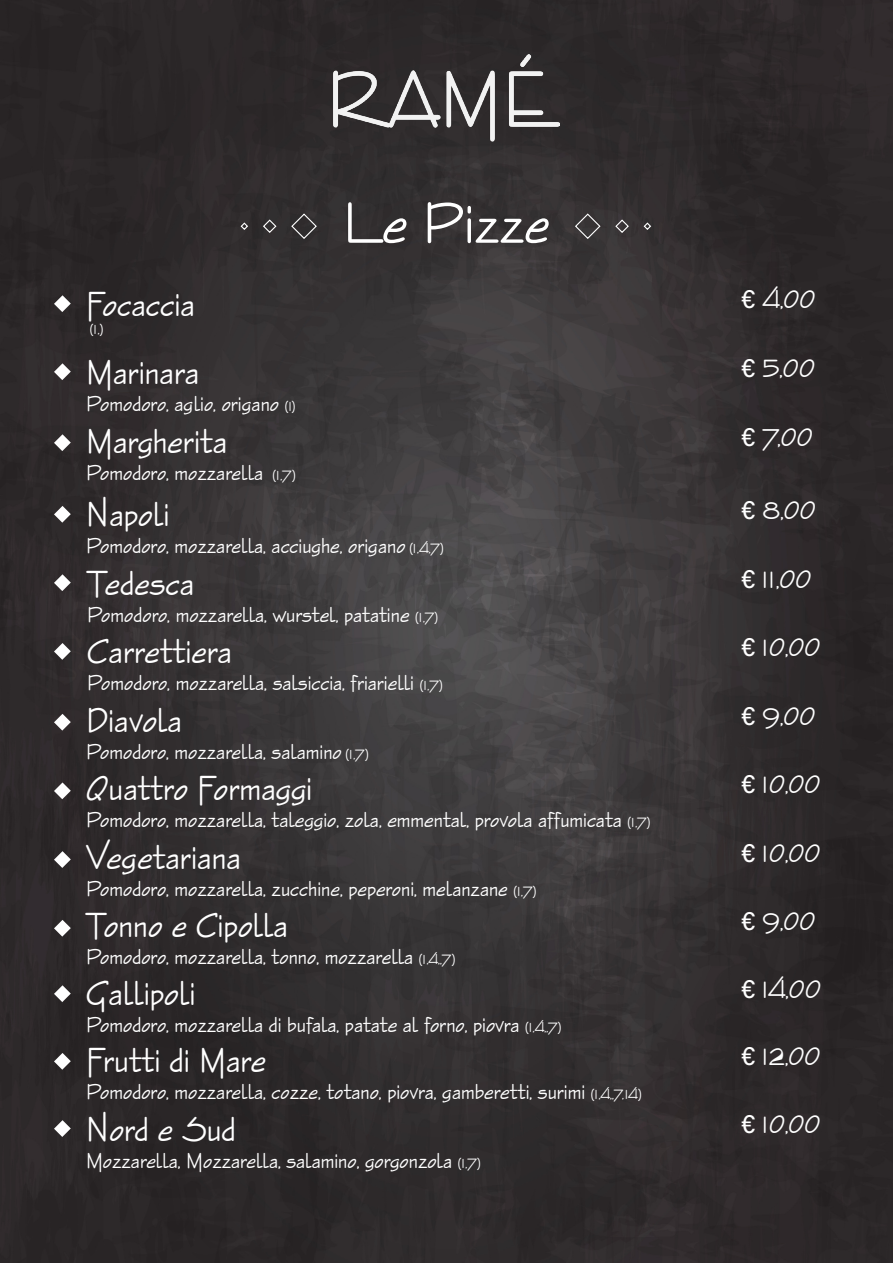
<style>
.page{position:relative;width:893px;height:1263px;background:#fff}
.page>*{position:absolute;margin:0;border:0;box-sizing:border-box;transform-origin:0 0}
.t1{font:60px "Enviro";color:#fff}
.t2{font:36px "Enviro";color:#fff}
.t3{font:27px "Enviro";color:#fff}
.t4{font:22.5px "Enviro";color:#fff}
.t5{font:15px "Enviro";color:#fff}
.s1{font-size:15px}
.s2{font-family:"Acumin Variable Concept"}
</style>
<div class="page">
<img style="left:0;top:0;width:893px;height:1263px">
<img style="left:333px;top:54px;width:226px;height:105px">
<svg style="left:290px;top:213px;width:28px;height:27px"></svg>
<svg style="left:262px;top:219px;width:15px;height:15px"></svg>
<svg style="left:240px;top:222px;width:9px;height:9px"></svg>
<svg style="left:574px;top:213px;width:27px;height:27px"></svg>
<svg style="left:614px;top:219px;width:16px;height:15px"></svg>
<svg style="left:643px;top:222px;width:9px;height:9px"></svg>
<svg style="left:54px;top:295px;width:17px;height:17px"></svg>
<svg style="left:54px;top:363px;width:17px;height:17px"></svg>
<svg style="left:54px;top:434px;width:17px;height:17px"></svg>
<svg style="left:54px;top:506px;width:17px;height:17px"></svg>
<svg style="left:54px;top:574px;width:17px;height:17px"></svg>
<svg style="left:54px;top:643px;width:17px;height:17px"></svg>
<svg style="left:54px;top:714px;width:17px;height:17px"></svg>
<svg style="left:54px;top:782px;width:17px;height:17px"></svg>
<svg style="left:54px;top:851px;width:17px;height:17px"></svg>
<svg style="left:54px;top:920px;width:17px;height:17px"></svg>
<svg style="left:54px;top:985px;width:17px;height:17px"></svg>
<svg style="left:54px;top:1053px;width:17px;height:17px"></svg>
<svg style="left:54px;top:1120px;width:17px;height:17px"></svg>
<p class="t2" style="left:86px;top:284px;width:110px">Focaccia</p>
<p class="t5" style="left:90px;top:320px;width:15px">(1,)</p>
<p class="t1" style="left:343px;top:191px;width:208px">Le Pizze</p>
<p class="t2" style="left:86px;top:353px;width:115px">Marinara</p>
<p class="t4" style="left:86px;top:391px;width:211px">Pomodoro, aglio, origano <span class="s1">(1)</span></p>
<p class="t2" style="left:86px;top:421px;width:143px">Margherita</p>
<p class="t4" style="left:86px;top:460px;width:211px">Pomodoro, mozzarella <span class="s1">(1,7)</span></p>
<p class="t2" style="left:86px;top:495px;width:85px">Napoli</p>
<p class="t4" style="left:86px;top:534px;width:359px">Pomodoro, mozzarella, acciughe, origano <span class="s1">(1,4,7)</span></p>
<p class="t2" style="left:87px;top:563px;width:109px">Tedesca</p>
<p class="t4" style="left:87px;top:602px;width:353px">Pomodoro, mozzarella, wurstel, patatine <span class="s1">(1,7)</span></p>
<p class="t2" style="left:87px;top:632px;width:146px">Carrettiera</p>
<p class="t4" style="left:87px;top:671px;width:357px">Pomodoro, mozzarella, salsiccia, friarielli <span class="s1">(1,7)</span></p>
<p class="t2" style="left:86px;top:701px;width:97px">Diavola</p>
<p class="t4" style="left:86px;top:739px;width:284px">Pomodoro, mozzarella, salamino <span class="s1">(1,7)</span></p>
<p class="t2" style="left:86px;top:769px;width:228px">Quattro Formaggi</p>
<p class="t4" style="left:86px;top:808px;width:566px">Pomodoro, mozzarella, taleggio, zola, emmental, provola affumicata <span class="s1">(1,7)</span></p>
<p class="t2" style="left:86px;top:837px;width:156px">Vegetariana</p>
<p class="t4" style="left:86px;top:876px;width:452px">Pomodoro, mozzarella, zucchine, peperoni, melanzane <span class="s1">(1,7)</span></p>
<p class="t2" style="left:86px;top:906px;width:203px">Tonno e Cipolla</p>
<p class="t4" style="left:86px;top:945px;width:371px">Pomodoro, mozzarella, tonno, mozzarella <span class="s1">(1,4,,7)</span></p>
<p class="t2" style="left:86px;top:974px;width:111px">Gallipoli</p>
<p class="t4" style="left:86px;top:1012px;width:477px">Pomodoro, mozzarella di bufala, patate al forno, piovra <span class="s1">(1,4,,7)</span></p>
<p class="t2" style="left:86px;top:1041px;width:181px">Frutti di Mare</p>
<p class="t4" style="left:86px;top:1080px;width:557px">Pomodoro, mozzarella, cozze, totano, piovra, gamberetti, surimi <span class="s1">(1,4,,7,14)</span></p>
<p class="t2" style="left:86px;top:1109px;width:151px">Nord e Sud</p>
<p class="t4" style="left:86px;top:1148px;width:396px">Mozzarella, Mozzarella, salamino, gorgonzola <span class="s1">(1,7)</span></p>
<p class="t3" style="left:741px;top:285px;width:76px"><span class="s2">€</span> 4,00</p>
<p class="t3" style="left:741px;top:353px;width:75px"><span class="s2">€</span> 5,00</p>
<p class="t3" style="left:741px;top:422px;width:73px"><span class="s2">€</span> 7,00</p>
<p class="t3" style="left:741px;top:496px;width:76px"><span class="s2">€</span> 8,00</p>
<p class="t3" style="left:741px;top:564px;width:72px"><span class="s2">€</span> 11,00</p>
<p class="t3" style="left:741px;top:633px;width:81px"><span class="s2">€</span> 10,00</p>
<p class="t3" style="left:741px;top:701px;width:76px"><span class="s2">€</span> 9,00</p>
<p class="t3" style="left:741px;top:770px;width:81px"><span class="s2">€</span> 10,00</p>
<p class="t3" style="left:741px;top:838px;width:81px"><span class="s2">€</span> 10,00</p>
<p class="t3" style="left:741px;top:907px;width:76px"><span class="s2">€</span> 9,00</p>
<p class="t3" style="left:741px;top:974px;width:81px"><span class="s2">€</span> 14,00</p>
<p class="t3" style="left:741px;top:1042px;width:81px"><span class="s2">€</span> 12,00</p>
<p class="t3" style="left:741px;top:1110px;width:81px"><span class="s2">€</span> 10,00</p>
</div>
